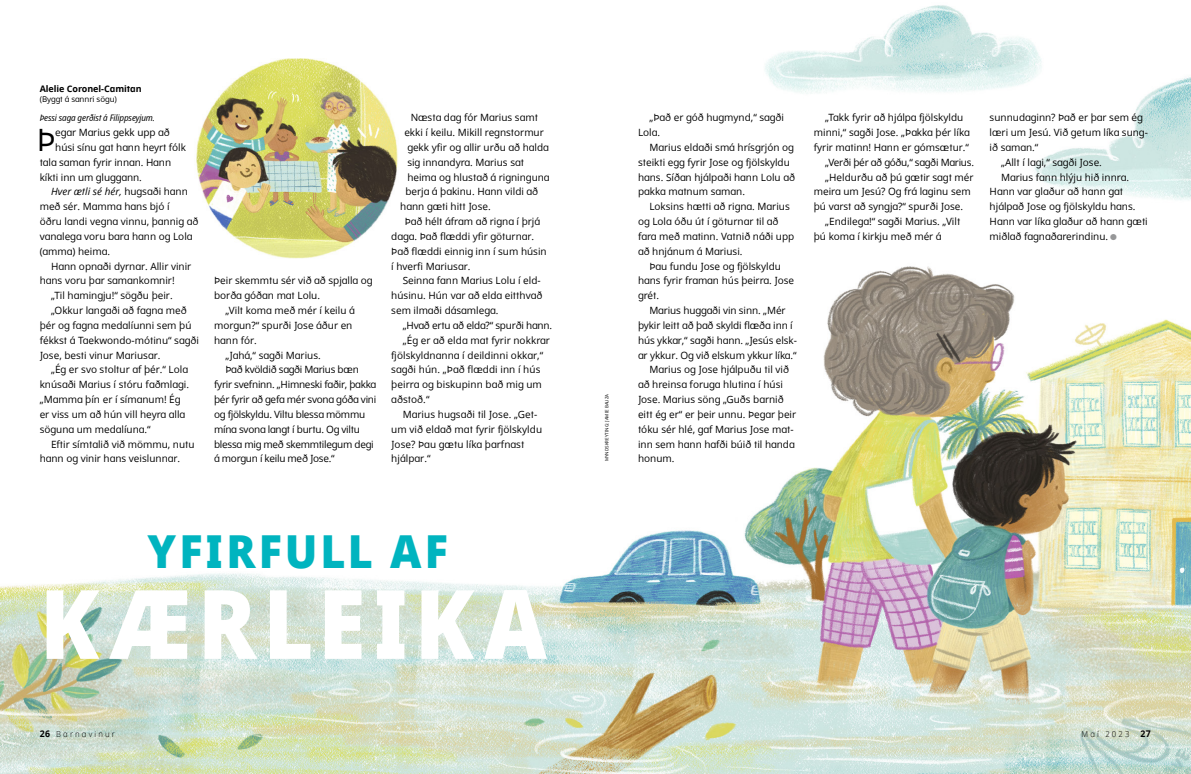
<style>
.page{position:relative;width:1191px;height:774px;background:#fff}
.page>*{position:absolute;margin:0;border:0;box-sizing:border-box;transform-origin:0 0}
.t1{font:800 96px "Dots Solidlds Lat";letter-spacing:.08em;color:#fff;scale:.9 1}
.t2{font:800 45.5px "Dots Solidlds Lat";letter-spacing:.07em;color:#00b4bf;scale:.95 1}
.p1_first{font:30.8px "Dots Solidlds Lat";color:#000}
.p1{font:10px/14.8px "Dots Solidlds Lat";color:#000}
.p1-2{font:10px/14.8px "Dots Solidlds Lat";letter-spacing:-.025em;color:#000}
.p1_first-2{font:10px "Dots Solidlds Lat";letter-spacing:-.005em;color:#000}
.p1-3{font:10px "Dots Solidlds Lat";letter-spacing:-.02em;color:#000}
.p1_bio{font:italic 9px "Dots Solid Condlds Lat";letter-spacing:-.01em;color:#000}
.p1_author-name{font:700 9px "Dots Solidlds Lat";letter-spacing:-.005em;color:#000}
.t3{font:300 8.2px "Dots Solidlds Lat";letter-spacing:.28em;color:#000;scale:.95 1}
.p1_author-role{font:8px "Dots Solidlds Lat";letter-spacing:-.005em;color:#000}
.t4{font:4.5px "Dots Solidlds Lat";color:#000}
.s1{font-style:italic}
.s2{font-family:"Ding P Ilds Dpi";font-size:8.5px;color:#969798}
.s3{font-weight:700;font-size:9.2px}
</style>
<div class="page">
<img style="left:0;top:5px;width:1191px;height:769px">
<p class="p1_author-name" style="left:40px;top:82px;width:103px">Alelie Coronel-Camitan</p>
<p class="p1_author-role" style="left:40px;top:93px;width:79px">(Byggt á sannri sögu)</p>
<p class="p1_bio" style="left:40px;top:111px;width:117px">Þessi saga gerðist á Filippseyjum.</p>
<p class="p1_first" style="left:37px;top:117px;width:20px">Þ</p>
<p class="p1_first-2" style="left:55px;top:125px;width:116px">egar Marius gekk upp að</p>
<p class="p1_first-2" style="left:55px;top:140px;width:132px">húsi sínu gat hann heyrt fólk</p>
<p class="p1_first-2" style="left:40px;top:155px;width:133px">tala saman fyrir innan. Hann</p>
<p class="p1_first-2" style="left:40px;top:170px;width:104px">kíkti inn um gluggann.</p>
<p class="p1" style="left:40px;top:184px;width:160px;text-indent:11px"><span class="s1">Hver ætli sé hér,</span> hugsaði hann með sér. Mamma hans bjó í<br>öðru landi vegna vinnu, þannig að vanalega voru bara hann og Lola (amma) heima.</p>
<p class="p1" style="left:40px;top:259px;width:153px;text-indent:11px">Hann opnaði dyrnar. Allir vinir hans voru þar samankomnir!</p>
<p class="p1" style="left:51px;top:288px;width:123px">„Til hamingju!“ sögðu þeir.</p>
<p class="p1" style="left:40px;top:303px;width:161px;text-indent:11px">„Okkur langaði að fagna með þér og fagna medalíunni sem þú fékkst á Taekwondo-mótinu“ sagði<br>Jose, besti vinur Mariusar.</p>
<p class="p1" style="left:40px;top:362px;width:151px;text-indent:11px">„Ég er svo stoltur af þér.“ Lola knúsaði Marius í stóru faðmlagi. „Mamma þín er í símanum! Ég er viss um að hún vill heyra alla söguna um medalíuna.“</p>
<p class="p1" style="left:40px;top:437px;width:156px;text-indent:11px">Eftir símtalið við mömmu, nutu hann og vinir hans veislunnar.</p>
<p class="p1" style="left:214px;top:273px;width:160px">Þeir skemmtu sér við að spjalla og borða góðan mat Lolu.</p>
<p class="p1" style="left:214px;top:303px;width:142px;text-indent:11px">„Vilt koma með mér í keilu á morgun?“ spurði Jose áður en hann fór.</p>
<p class="p1" style="left:225px;top:348px;width:97px">„Jahá,“ sagði Marius.</p>
<p class="p1-2" style="left:214px;top:362px;width:164px;text-indent:11px">Það kvöldið sagði Marius bæn fyrir svefninn. „Himneski faðir, þakka þér fyrir að gefa mér svona góða vini og fjölskyldu. Viltu blessa mömmu mína svona langt í burtu. Og viltu blessa mig með skemmtilegum degi á morgun í keilu með Jose.“</p>
<p class="p1" style="left:411px;top:110px;width:129px">Næsta dag fór Marius samt</p>
<p class="p1" style="left:404px;top:125px;width:141px">ekki í keilu. Mikill regnstormur</p>
<p class="p1" style="left:407px;top:140px;width:143px">gekk yfir og allir urðu að halda</p>
<p class="p1" style="left:407px;top:155px;width:118px">sig innandyra. Marius sat</p>
<p class="p1" style="left:407px;top:170px;width:144px">heima og hlustað á rigninguna</p>
<p class="p1" style="left:405px;top:184px;width:134px">berja á þakinu. Hann vildi að</p>
<p class="p1" style="left:400px;top:199px;width:92px">hann gæti hitt Jose.</p>
<p class="p1" style="left:391px;top:214px;width:157px;text-indent:13px">Það hélt áfram að rigna í þrjá daga. Það flæddi yfir göturnar.<br>Það flæddi einnig inn í sum húsin í hverfi Mariusar.</p>
<p class="p1" style="left:391px;top:273px;width:152px;text-indent:11px">Seinna fann Marius Lolu í eld&shy;húsinu. Hún var að elda eitthvað sem ilmaði dásamlega.</p>
<p class="p1-3" style="left:403px;top:318px;width:151px">„Hvað ertu að elda?“ spurði hann.</p>
<p class="p1" style="left:391px;top:333px;width:160px;text-indent:11px">„Ég er að elda mat fyrir nokkrar fjölskyldnanna í deildinni okkar,“ sagði hún. „Það flæddi inn í hús þeirra og biskupinn bað mig um aðstoð.“</p>
<p class="p1" style="left:391px;top:407px;width:152px;text-indent:11px">Marius hugsaði til Jose. „Get&shy;um við eldað mat fyrir fjölskyldu<br>Jose? Þau gætu líka þarfnast hjálpar.“</p>
<p class="t2" style="left:147px;top:517px;width:318px">YFIRFULL AF</p>
<p class="t1" style="left:40px;top:551px;width:565px">KÆRLEIKA</p>
<p class="t4" style="left:603px;top:461px;width:69px;rotate:-90deg">MYNDSKREYTING: JAMIE BAUZA</p>
<p class="p1" style="left:638px;top:110px;width:148px;text-indent:11px">„Það er góð hugmynd,“ sagði<br>Lola.</p>
<p class="p1" style="left:638px;top:140px;width:158px;text-indent:11px">Marius eldaði smá hrísgrjón og steikti egg fyrir Jose og fjölskyldu hans. Síðan hjálpaði hann Lolu að pakka matnum saman.</p>
<p class="p1" style="left:638px;top:199px;width:158px;text-indent:11px">Loksins hætti að rigna. Marius og Lola óðu út í göturnar til að fara með matinn. Vatnið náði upp að hnjánum á Mariusi.</p>
<p class="p1" style="left:638px;top:259px;width:158px;text-indent:11px">Þau fundu Jose og fjölskyldu hans fyrir framan hús þeirra. Jose grét.</p>
<p class="p1" style="left:638px;top:303px;width:160px;text-align:center">Marius huggaði vin sinn. „Mér þykir leitt að það skyldi flæða inn í hús ykkar,“ sagði hann. „Jesús elsk&shy;ar ykkur. Og við elskum ykkur líka.“</p>
<p class="p1" style="left:638px;top:362px;width:160px;text-indent:11px">Marius og Jose hjálpuðu til við að hreinsa foruga hlutina í húsi<br>Jose. Marius söng „Guðs barnið eitt ég er“ er þeir unnu. Þegar þeir tóku sér hlé, gaf Marius Jose mat&shy;inn sem hann hafði búið til handa honum.</p>
<p class="p1" style="left:814px;top:110px;width:157px;text-align:center">„Takk fyrir að hjálpa fjölskyldu minni,“ sagði Jose. „Þakka þér líka fyrir matinn! Hann er gómsætur.“</p>
<p class="p1-2" style="left:825px;top:155px;width:150px">„Verði þér að góðu,“ sagði Marius.</p>
<p class="p1" style="left:814px;top:170px;width:161px;text-indent:11px">„Heldurðu að þú gætir sagt mér meira um Jesú? Og frá laginu sem þú varst að syngja?“ spurði Jose.</p>
<p class="p1" style="left:814px;top:214px;width:148px;text-indent:11px">„Endilega!“ sagði Marius. „Vilt þú koma í kirkju með mér á</p>
<p class="p1" style="left:989px;top:110px;width:160px">sunnudaginn? Það er þar sem ég læri um Jesú. Við getum líka sung&shy;ið saman.“</p>
<p class="p1" style="left:1001px;top:155px;width:102px">„Allt í lagi,“ sagði Jose.</p>
<p class="p1" style="left:989px;top:170px;width:160px;text-indent:11px">Marius fann hlýju hið innra.<br>Hann var glaður að hann gat hjálpað Jose og fjölskyldu hans.<br>Hann var líka glaður að hann gæti miðlað fagnaðarerindinu. <span class="s2">●</span></p>
<p class="t3" style="left:40px;top:728px;width:81px"><span class="s3">26</span> Barnavinur</p>
<p class="t3" style="left:1081px;top:728px;width:74px">Maí 2023 <span class="s3">27</span></p>
</div>
